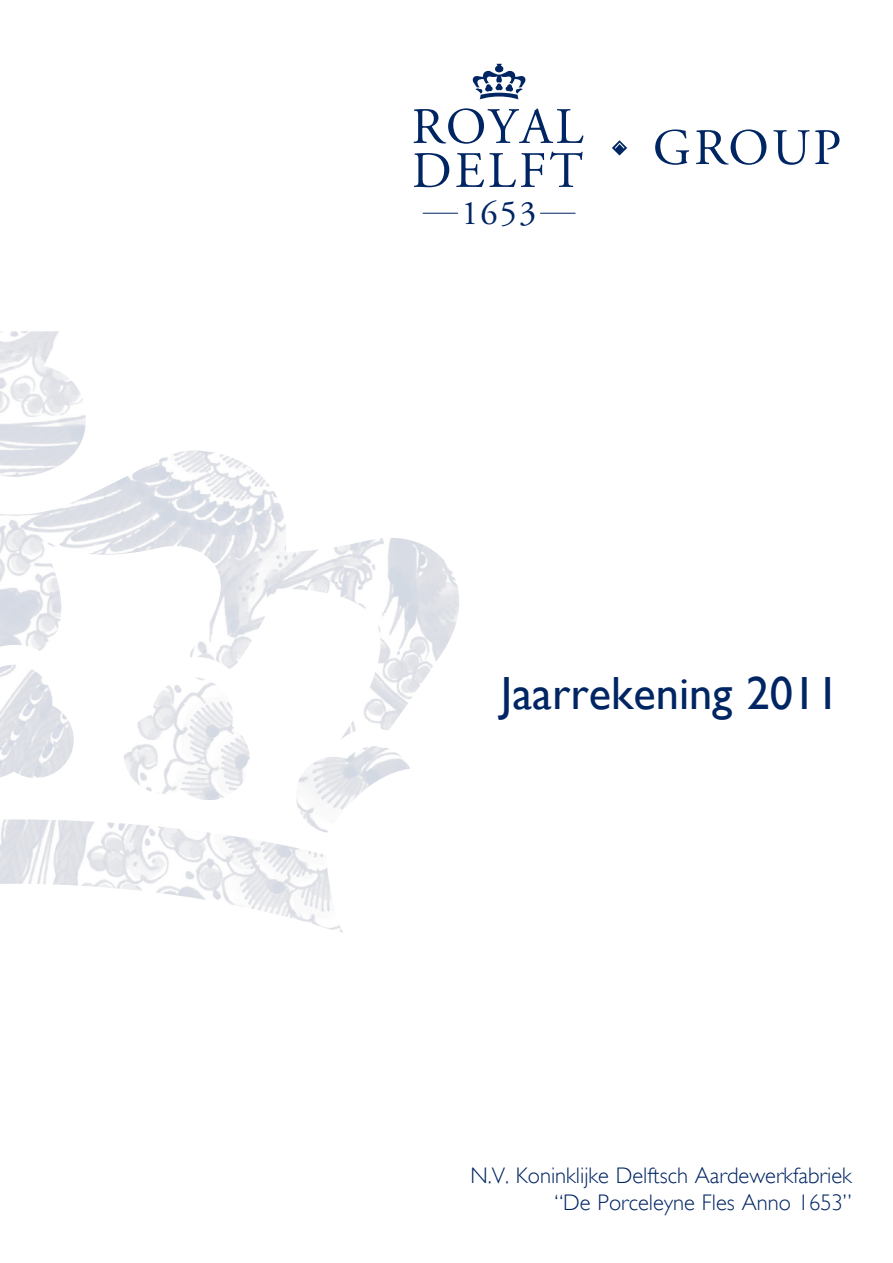
<style>
.page{position:relative;width:893px;height:1263px;background:#fff}
.page>*{position:absolute;margin:0;border:0;box-sizing:border-box;transform-origin:0 0}
.t1{font:51px/44px "Adobe Garamond Pro";letter-spacing:.06em;color:#002563}
.t2{font:46.5px "Gill Sans";color:#002563}
.t3{font:34.35px "Adobe Garamond Pro";color:#002563}
.t4{font:300 22.5px/27px "Gill Sans";color:#002563;text-align:right}
</style>
<div class="page">
<img style="left:0;top:331px;width:459px;height:602px">
<svg style="left:472px;top:64px;width:54px;height:35px"></svg>
<hr style="left:423px;top:213px;width:35px;height:1px;background:#002563">
<hr style="left:540px;top:213px;width:35px;height:1px;background:#002563">
<svg style="left:612px;top:140px;width:15px;height:16px"></svg>
<h1 class="t1" style="left:412px;top:107px;width:173px">ROYAL<br>DELFT</h1>
<h3 class="t3" style="left:461px;top:193px;width:77px">1653</h3>
<h1 class="t1" style="left:653px;top:128px;width:190px">GROUP</h1>
<h2 class="t2" style="left:501px;top:666px;width:340px">Jaarrekening 2011</h2>
<p class="t4" style="left:470px;top:1162px;width:383px">N.V. Koninklijke Delftsch Aardewerkfabriek “De Porceleyne Fles Anno 1653”</p>
</div>
